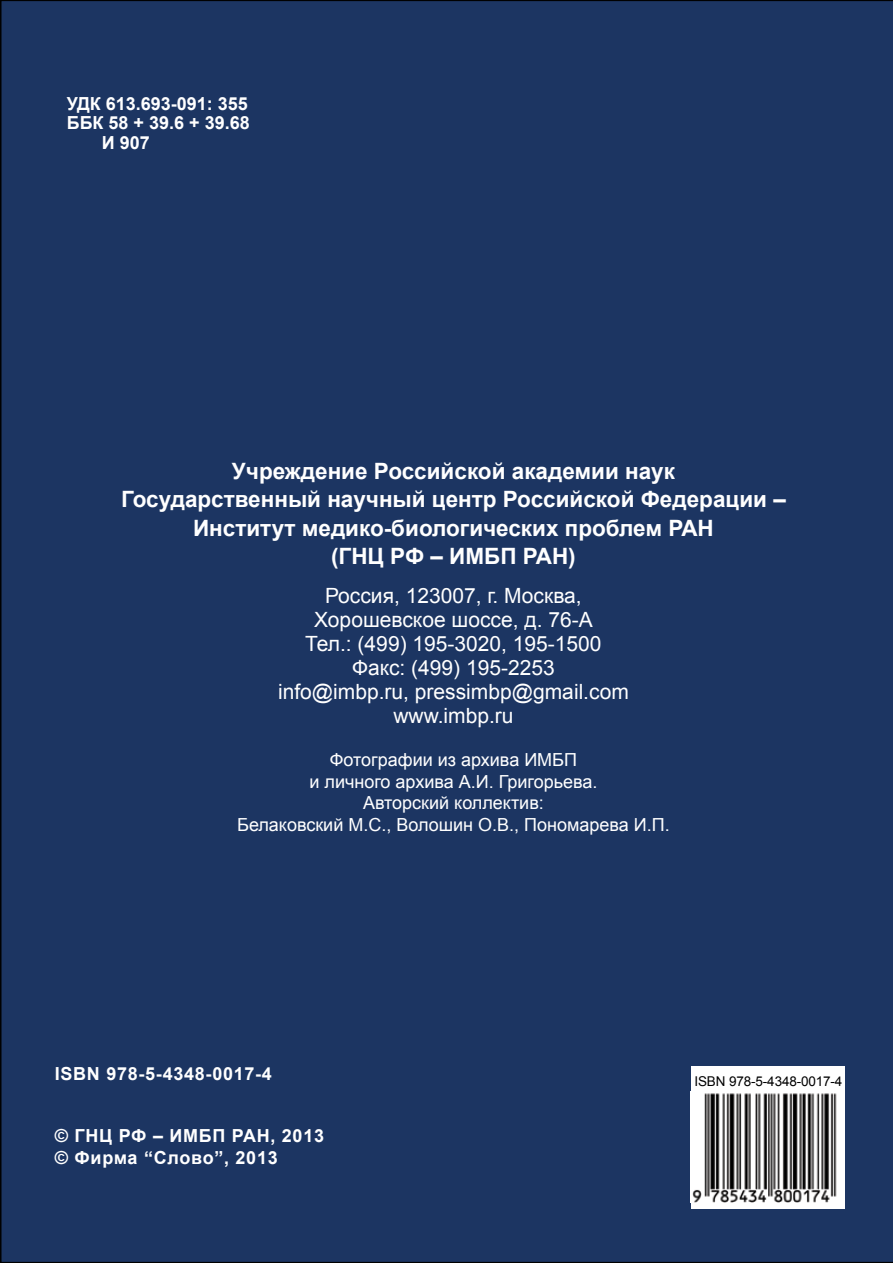
<style>
.page{position:relative;width:893px;height:1263px;background:#1c3562}
.page>*{position:absolute;margin:0;border:0;box-sizing:border-box;transform-origin:0 0}
.t1{font:700 22.5px/28.5px "Arial";color:#fff;text-align:center}
.t2{font:21px/24px "Arial";color:#fff;text-align:center}
.t3{font:18px/21.6px "Arial";color:#fff;text-align:center}
.t4{font:700 18px/21.6px "Arial";letter-spacing:.04em;color:#fff}
.t5{font:700 18px "Arial";color:#fff}
.t6{font:13.5px "Arial";letter-spacing:-.01em;color:#000}
</style>
<div class="page">
<div style="left:691px;top:1066px;width:154px;height:142px;background:#fff"></div>
<img style="left:692px;top:1093px;width:145px;height:109px">
<p class="t5" style="left:67px;top:92px;width:183px">УДК 613.693-091: 355</p>
<p class="t5" style="left:67px;top:111px;width:184px">ББК 58 + 39.6 + 39.68</p>
<p class="t4" style="left:102px;top:132px;width:49px">И 907</p>
<p class="t1" style="left:121px;top:457px;width:666px">Учреждение Российской академии наук<br>Государственный научный центр Российской Федерации – Институт медико-биологических проблем РАН<br>(ГНЦ РФ – ИМБП РАН)</p>
<p class="t2" style="left:278px;top:584px;width:352px">Россия, 123007, г. Москва,<br>Хорошевское шоссе, д. 76-А<br>Тел.: (499) 195-3020, 195-1500<br>Факс: (499) 195-2253<br>info@imbp.ru, pressimbp@gmail.com www.imbp.ru</p>
<p class="t3" style="left:237px;top:749px;width:434px">Фотографии из архива ИМБП<br>и личного архива А.И. Григорьева.<br>Авторский коллектив:<br>Белаковский М.С., Волошин О.В., Пономарева И.П.</p>
<p class="t4" style="left:55px;top:1064px;width:219px">ISBN 978-5-4348-0017-4</p>
<p class="t4" style="left:55px;top:1126px;width:271px">© ГНЦ РФ – ИМБП РАН, 2013 © Фирма “Слово”, 2013</p>
<p class="t6" style="left:694px;top:1072px;width:149px">ISBN 978-5-4348-0017-4</p>
</div>
